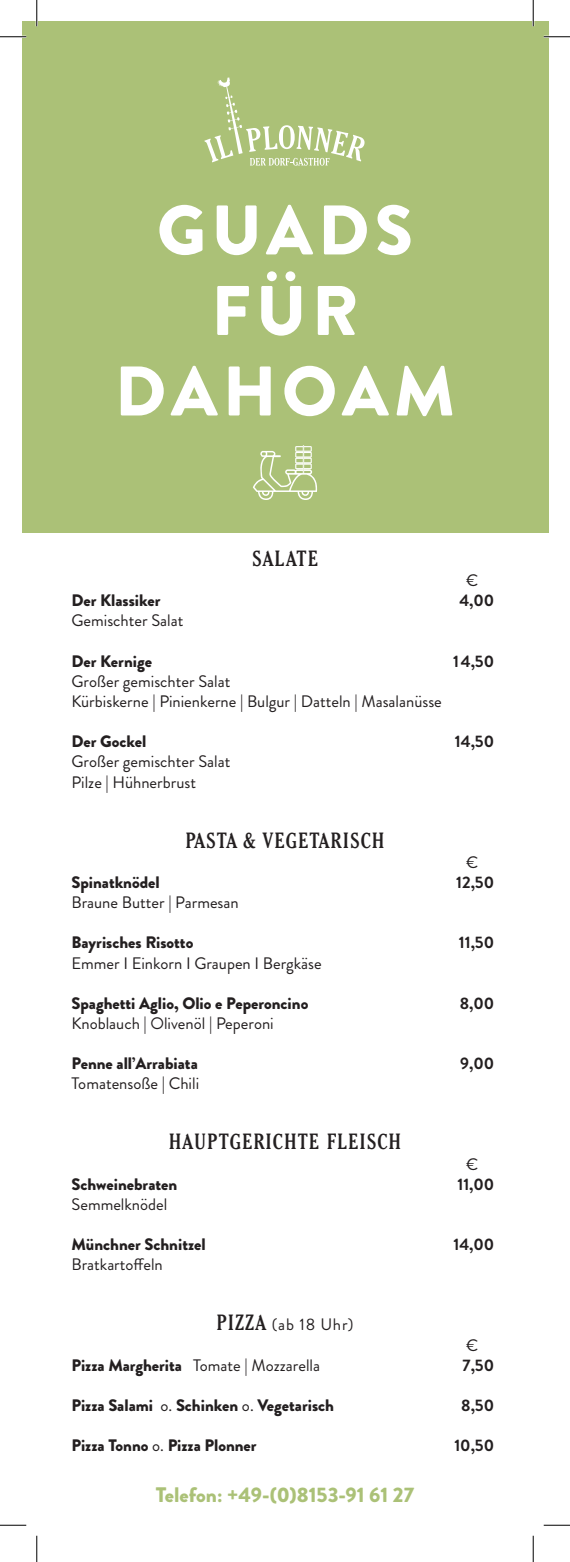
<style>
.page{position:relative;width:570px;height:1562px;background:#fff}
.page>*{position:absolute;margin:0;border:0;box-sizing:border-box;transform-origin:0 0}
.t1{font:900 70px/80.5px "Brandon Grotesque";letter-spacing:.075em;color:#fff;text-align:center}
.t2{font:21px "Thyssen J";letter-spacing:.05em;color:#231f20}
.t3{font:900 21px "Brandon Grotesque";color:#abc177}
.t4{font:16.62px/20.1px "Brandon Grotesque";color:#231f20}
.t5{font:900 16.62px "Brandon Grotesque";color:#231f20}
.t6{font:700 16.62px "Brandon Grotesque";color:#231f20}
.s1{font-family:"Thyssen J";font-size:21px}
.s2{font-weight:900}
.s3{font-weight:400}
</style>
<div class="page">
<div style="left:22px;top:22px;width:526px;height:511px;background:#abc177"></div>
<svg style="left:204px;top:77px;width:160px;height:89px"></svg>
<svg style="left:253px;top:445px;width:65px;height:55px"></svg>
<hr style="left:0;top:36px;width:26px;height:2px;background:#fff">
<hr style="left:543px;top:36px;width:27px;height:2px;background:#fff">
<hr style="left:36px;top:0;width:2px;height:26px;background:#fff">
<hr style="left:532px;top:0;width:2px;height:26px;background:#fff">
<svg style="left:0;top:36px;width:26px;height:1px"></svg>
<svg style="left:543px;top:36px;width:27px;height:1px"></svg>
<svg style="left:0;top:1525px;width:26px;height:1px"></svg>
<svg style="left:543px;top:1525px;width:27px;height:1px"></svg>
<svg style="left:36px;top:0;width:1px;height:26px"></svg>
<svg style="left:36px;top:1535px;width:1px;height:27px"></svg>
<svg style="left:533px;top:0;width:1px;height:26px"></svg>
<svg style="left:533px;top:1535px;width:1px;height:27px"></svg>
<h1 class="t1" style="left:115px;top:191px;width:342px">GUADS<br>FÜR<br>DAHOAM</h1>
<p class="t2" style="left:252px;top:545px;width:67px">SALATE</p>
<p class="t4" style="left:466px;top:571px;width:14px">€</p>
<p class="t5" style="left:71px;top:589px;width:90px">Der Klassiker</p>
<p class="t6" style="left:459px;top:589px;width:36px">4,00</p>
<p class="t4" style="left:71px;top:611px;width:113px">Gemischter Salat</p>
<p class="t5" style="left:71px;top:649px;width:82px">Der Kernige</p>
<p class="t6" style="left:453px;top:649px;width:43px">14,50</p>
<p class="t4" style="left:71px;top:671px;width:372px">Großer gemischter Salat<br>Kürbiskerne | Pinienkerne | Bulgur | Datteln | Masalanüsse</p>
<p class="t5" style="left:71px;top:730px;width:76px">Der Gockel</p>
<p class="t6" style="left:454px;top:730px;width:41px">14,50</p>
<p class="t4" style="left:71px;top:752px;width:160px">Großer gemischter Salat<br>Pilze | Hühnerbrust</p>
<p class="t2" style="left:185px;top:827px;width:200px">PASTA &amp; VEGETARISCH</p>
<p class="t4" style="left:466px;top:852px;width:14px">€</p>
<p class="t5" style="left:71px;top:870px;width:90px">Spinatknödel</p>
<p class="t6" style="left:456px;top:870px;width:40px">12,50</p>
<p class="t4" style="left:71px;top:892px;width:169px">Braune Butter | Parmesan</p>
<p class="t5" style="left:71px;top:931px;width:123px">Bayrisches Risotto</p>
<p class="t6" style="left:458px;top:931px;width:37px">11,50</p>
<p class="t4" style="left:71px;top:953px;width:252px">Emmer I Einkorn I Graupen I Bergkäse</p>
<p class="t5" style="left:71px;top:991px;width:238px">Spaghetti Aglio, Olio e Peperoncino</p>
<p class="t6" style="left:460px;top:991px;width:36px">8,00</p>
<p class="t4" style="left:71px;top:1013px;width:204px">Knoblauch | Olivenöl | Peperoni</p>
<p class="t5" style="left:71px;top:1051px;width:128px">Penne all’Arrabiata</p>
<p class="t6" style="left:460px;top:1052px;width:35px">9,00</p>
<p class="t4" style="left:71px;top:1074px;width:129px">Tomatensoße | Chili</p>
<p class="t2" style="left:169px;top:1128px;width:234px">HAUPTGERICHTE FLEISCH</p>
<p class="t4" style="left:466px;top:1154px;width:14px">€</p>
<p class="t5" style="left:71px;top:1172px;width:107px">Schweinebraten</p>
<p class="t6" style="left:457px;top:1172px;width:38px">11,00</p>
<p class="t4" style="left:71px;top:1194px;width:97px">Semmelknödel</p>
<p class="t5" style="left:71px;top:1232px;width:136px">Münchner Schnitzel</p>
<p class="t6" style="left:453px;top:1233px;width:42px">14,00</p>
<p class="t4" style="left:71px;top:1254px;width:93px">Bratkartoffeln</p>
<p class="t4" style="left:216px;top:1315px;width:139px"><span class="s1">PIZZA</span> (ab 18 Uhr)</p>
<p class="t4" style="left:466px;top:1335px;width:14px">€</p>
<p class="t4" style="left:71px;top:1355px;width:250px"><span class="s2">Pizza Margherita</span> Tomate | Mozzarella</p>
<p class="t6" style="left:462px;top:1353px;width:33px">7,50</p>
<p class="t5" style="left:71px;top:1393px;width:264px">Pizza Salami <span class="s3">o.</span> Schinken <span class="s3">o.</span> Vegetarisch</p>
<p class="t6" style="left:461px;top:1393px;width:34px">8,50</p>
<p class="t5" style="left:71px;top:1433px;width:187px">Pizza Tonno <span class="s3">o.</span> Pizza Plonner</p>
<p class="t6" style="left:454px;top:1434px;width:41px">10,50</p>
<p class="t3" style="left:156px;top:1480px;width:260px">Telefon: +49-(0)8153-91 61 27</p>
</div>
